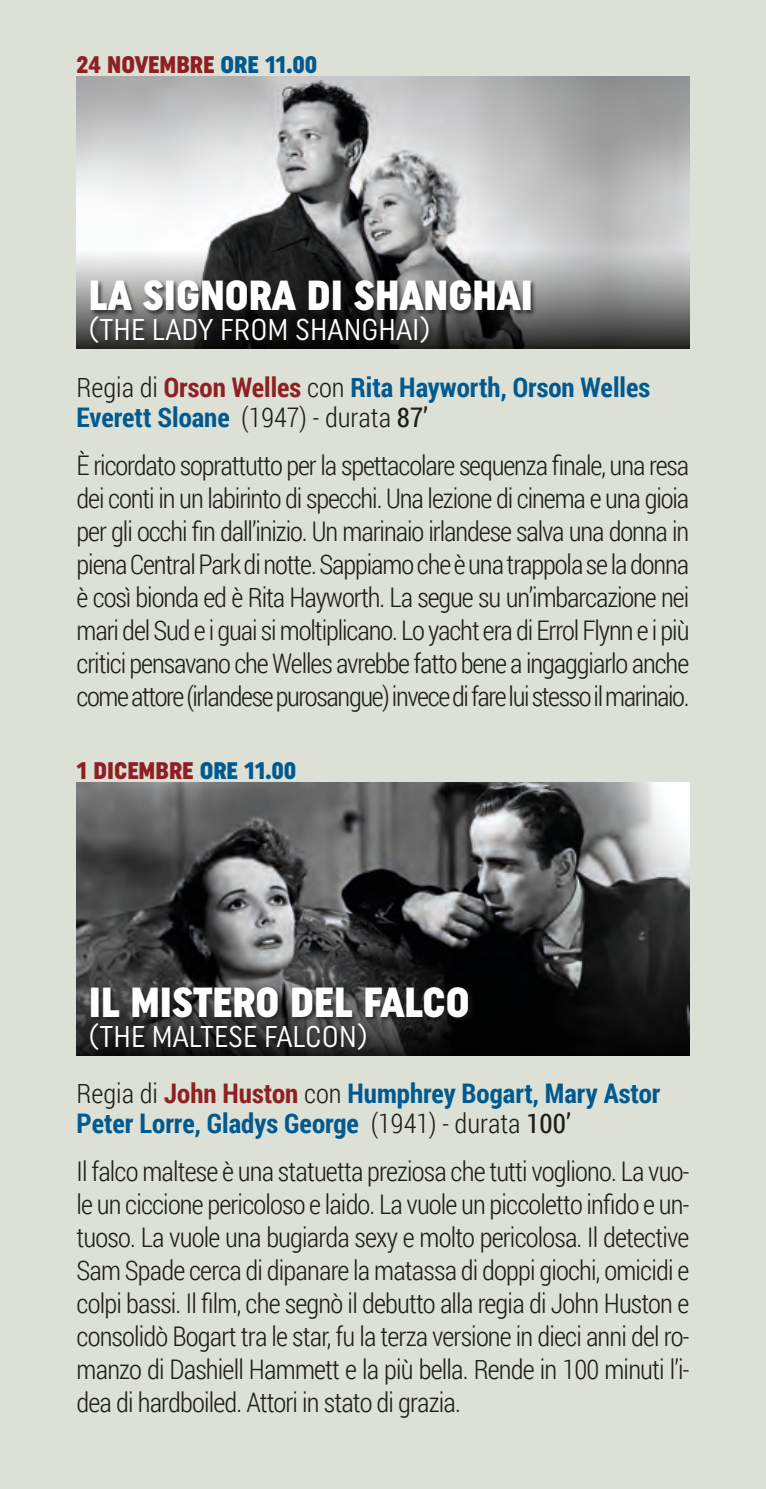
<style>
.page{position:relative;width:766px;height:1489px;background:#fff}
.page>*{position:absolute;margin:0;border:0;box-sizing:border-box;transform-origin:0 0}
.t1{font:900 42px "Uniform Condensed";color:#fff}
.t2{font:30px "Uniform Condensed";color:#fff}
.t3{font:300 27px/33px "Roboto Condensed";letter-spacing:-.045em;color:#1d1d1b;text-align:justify}
.t4{font:700 27px "Roboto Condensed";color:#00598f}
.t5{font:900 24px "Uniform Condensed";color:#8e2023}
.s1{color:#00598f}
.s2{font-weight:300;color:#1d1d1b}
.s3{color:#8e2023}
.s4{font-weight:400;color:#1d1d1b}
</style>
<div class="page">
<div style="left:0;top:0;width:765px;height:1488px;background:#dce0d5"></div>
<hr style="left:765px;top:0;width:1px;height:1488px;background:#e5f1e2">
<img style="left:77px;top:782px;width:612px;height:172px">
<svg style="left:77px;top:954px;width:612px;height:100px"></svg>
<img style="left:77px;top:77px;width:612px;height:171px">
<svg style="left:77px;top:248px;width:612px;height:101px"></svg>
<div style="left:90px;top:984px;width:384px;height:71px;background:#1d1d1b;opacity:.75"></div>
<div style="left:90px;top:278px;width:446px;height:72px;background:#1d1d1b;opacity:.75"></div>
<p class="t5" style="left:77px;top:50px;width:242px">24 NOVEMBRE <span class="s1">ORE 11.00</span></p>
<p class="t1" style="left:89px;top:270px;width:445px">LA SIGNORA DI SHANGHAI</p>
<p class="t2" style="left:89px;top:312px;width:343px">(THE LADY FROM SHANGHAI)</p>
<p class="t4" style="left:77px;top:368px;width:575px"><span class="s2">Regia di</span> <span class="s3">Orson Welles</span> <span class="s2">con</span> Rita Hayworth, Orson Welles</p>
<p class="t4" style="left:77px;top:398px;width:353px">Everett Sloane <span class="s2">(1947) - durata</span> <span class="s4">87’</span></p>
<p class="t3" style="left:77px;top:447px;width:614px">È ricordato soprattutto per la spettacolare sequenza finale, una resa dei conti in un labirinto di specchi. Una lezione di cinema e una gioia per gli occhi fin dall’inizio. Un marinaio irlandese salva una donna in piena Central Park di notte. Sappiamo che è una trappola se la donna è così bionda ed è Rita Hayworth. La segue su un’imbarcazione nei mari del Sud e i guai si moltiplicano. Lo yacht era di Errol Flynn e i più critici pensavano che Welles avrebbe fatto bene a ingaggiarlo anche come attore (irlandese purosangue) invece di fare lui stesso il marinaio.</p>
<p class="t5" style="left:77px;top:756px;width:221px">1 DICEMBRE <span class="s1">ORE 11.00</span></p>
<p class="t1" style="left:89px;top:976px;width:382px">IL MISTERO DEL FALCO</p>
<p class="t2" style="left:89px;top:1018px;width:280px">(THE MALTESE FALCON)</p>
<p class="t4" style="left:77px;top:1074px;width:585px"><span class="s2">Regia di</span> <span class="s3">John Huston</span> <span class="s2">con</span> Humphrey Bogart, Mary Astor</p>
<p class="t4" style="left:77px;top:1104px;width:495px">Peter Lorre, Gladys George <span class="s2">(1941) - durata</span> <span class="s4">100’</span></p>
<p class="t3" style="left:77px;top:1153px;width:614px">Il falco maltese è una statuetta preziosa che tutti vogliono. La vuo&shy;le un ciccione pericoloso e laido. La vuole un piccoletto infido e un&shy;tuoso. La vuole una bugiarda sexy e molto pericolosa. Il detective Sam Spade cerca di dipanare la matassa di doppi giochi, omicidi e colpi bassi. Il film, che segnò il debutto alla regia di John Huston e consolidò Bogart tra le star, fu la terza versione in dieci anni del ro&shy;manzo di Dashiell Hammett e la più bella. Rende in 100 minuti l’i&shy;dea di hardboiled. Attori in stato di grazia.</p>
</div>
